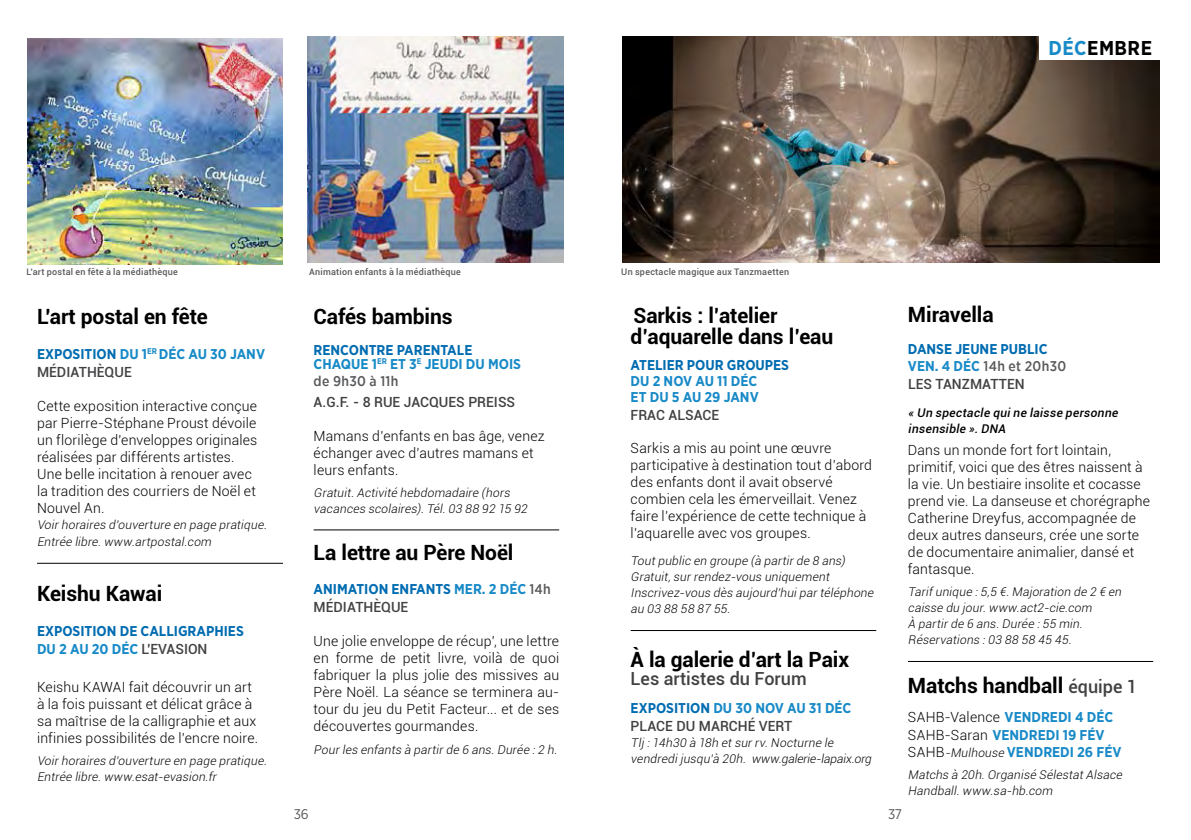
<style>
.page{position:relative;width:1191px;height:840px;background:#fff}
.page>*{position:absolute;margin:0;border:0;box-sizing:border-box;transform-origin:0 0}
.Style_de_paragraphe{font:700 21px/21px "Roboto";letter-spacing:-.005em;color:#000}
.t1{font:700 20px "Gotham Narrow";letter-spacing:.025em;color:#000}
.t2{font:500 18px "Roboto";color:#414042}
.Style_de_paragraphe-2{font:700 14.2px "Gotham Narrow";color:#188ac7}
.Style_de_paragraphe-3{font:700 14.2px "Gotham Narrow";color:#006cb1}
.Style_de_paragraphe-4{font:300 14px/17px "Roboto";letter-spacing:.015em;color:#000}
.t3{font:500 14px "Roboto";color:#414042}
.t4{font:500 14px "Gotham Narrow";letter-spacing:.025em;color:#58595b}
.t5{font:14px "Gotham Narrow";color:#58595b}
.Style_de_paragraphe-5{font:italic 300 12px/16px "Roboto";letter-spacing:.015em;color:#000}
.t6{font:italic 500 12px/16px "Roboto";color:#000}
.t7{font:500 9px "Roboto";letter-spacing:.025em;color:#58595b}
.s1{color:#188ac7}
.s2{color:#006cb1}
.s3{font-family:"Roboto";font-weight:500;font-size:14px;color:#414042}
.s4{font-weight:500;font-size:14px;color:#58595b}
.s5{font-weight:700;font-size:14.2px;color:#188ac7}
.s6{font-weight:500;font-size:18px;color:#414042}
.s7{font-family:"Gotham Narrow";font-weight:700;font-size:14.2px;color:#188ac7}
.s8{font-family:"Roboto";font-weight:300;font-size:14px;color:#000}
.s9{font-family:"Roboto";font-weight:300;font-style:italic;font-size:12px;color:#000}
</style>
<div class="page">
<hr style="left:314px;top:529px;width:245px;height:1px;background:#000">
<hr style="left:37px;top:562px;width:246px;height:1px;background:#000">
<img style="left:27px;top:38px;width:256px;height:226px">
<img style="left:308px;top:37px;width:256px;height:225px">
<hr style="left:630px;top:629px;width:246px;height:1px;background:#000">
<hr style="left:908px;top:660px;width:245px;height:1px;background:#000">
<img style="left:622px;top:37px;width:537px;height:225px">
<div style="left:1039px;top:33px;width:122px;height:27px;background:#fff"></div>
<p class="t1" style="left:1048px;top:35px;width:105px"><span class="s1">DÉC</span>EMBRE</p>
<p class="t7" style="left:27px;top:265px;width:153px">L'art postal en fête à la médiathèque</p>
<p class="t7" style="left:309px;top:265px;width:153px">Animation enfants à la médiathèque</p>
<p class="Style_de_paragraphe" style="left:37px;top:305px;width:172px">L'art postal en fête</p>
<p class="Style_de_paragraphe-2" style="left:37px;top:344px;width:229px"><span class="s2">EXPOSITION</span> DU 1<sup>ER</sup> DÉC AU 30 JANV</p>
<p class="t3" style="left:37px;top:362px;width:96px">MÉDIATHÈQUE</p>
<p class="Style_de_paragraphe-4" style="left:37px;top:396px;width:222px">Cette exposition interactive conçue par Pierre-Stéphane Proust dévoile un florilège d'enveloppes originales réalisées par différents artistes.<br>Une belle incitation à renouer avec la tradition des courriers de Noël et Nouvel An.</p>
<p class="Style_de_paragraphe-5" style="left:37px;top:515px;width:234px;line-height:17px">Voirhoraires d'ouverture en page pratique.<br>Entrée libre.www.artpostal.com</p>
<p class="Style_de_paragraphe" style="left:37px;top:582px;width:127px">Keishu Kawai</p>
<p class="Style_de_paragraphe-3" style="left:37px;top:621px;width:208px">EXPOSITION DE CALLIGRAPHIES</p>
<p class="Style_de_paragraphe-2" style="left:37px;top:639px;width:172px">DU 2 AU 20 DÉC <span class="s3">L'EVASION</span></p>
<p class="Style_de_paragraphe-4" style="left:37px;top:677px;width:222px">Keishu KAWAI fait découvrir un art à la fois puissant et délicat grâce à sa maîtrise de la calligraphie et aux infinies possibilités de l’encre noire.</p>
<p class="Style_de_paragraphe-5" style="left:37px;top:751px;width:234px">Voirhoraires d'ouverture en page pratique.<br>Entrée libre.www.esat-evasion.fr</p>
<p class="Style_de_paragraphe" style="left:314px;top:305px;width:140px">Cafés bambins</p>
<p class="Style_de_paragraphe-3" style="left:314px;top:340px;width:160px">RENCONTRE PARENTALE</p>
<p class="Style_de_paragraphe-2" style="left:314px;top:354px;width:209px">CHAQUE 1<sup>ER</sup> ET 3<sup>E</sup> JEUDI DU MOIS</p>
<p class="t4" style="left:314px;top:372px;width:86px">de 9h30 à 11h</p>
<p class="t3" style="left:314px;top:392px;width:203px">A.G.F. - 8 RUE JACQUES PREISS</p>
<p class="Style_de_paragraphe-4" style="left:314px;top:426px;width:232px">Mamans d’enfants en bas âge, venez échanger avec d’autres mamans et leurs enfants.</p>
<p class="Style_de_paragraphe-5" style="left:314px;top:483px;width:218px">Gratuit.Activité hebdomadaire (hors vacances scolaires).Tél.03 88 92 15 92</p>
<p class="Style_de_paragraphe" style="left:314px;top:541px;width:201px">La lettre au Père Noël</p>
<p class="Style_de_paragraphe-3" style="left:314px;top:580px;width:239px">ANIMATION ENFANTS <span class="s1">MER. 2 DÉC</span> <span class="s4">14h</span></p>
<p class="t3" style="left:314px;top:597px;width:96px">MÉDIATHÈQUE</p>
<p class="Style_de_paragraphe-4" style="left:314px;top:632px;width:247px;text-align:justify">Une jolie enveloppe de récup', une lettre en forme de petit livre, voilà de quoi fabriquer la plus jolie des missives au Père Noël. La séance se terminera au&shy;tour du jeu du Petit Facteur... et de ses découvertes gourmandes.</p>
<p class="Style_de_paragraphe-5" style="left:314px;top:741px;width:248px">Pourles enfants à partirde 6 ans.Durée :2 h.</p>
<p class="t7" style="left:621px;top:265px;width:169px">Un spectacle magique aux Tanzmaetten</p>
<p class="Style_de_paragraphe" style="left:630px;top:304px;width:204px">Sarkis : l’atelier d’aquarelle dans l’eau</p>
<p class="Style_de_paragraphe-3" style="left:630px;top:355px;width:160px">ATELIER POUR GROUPES</p>
<p class="Style_de_paragraphe-2" style="left:630px;top:371px;width:128px">DU 2 NOV AU 11 DÉC</p>
<p class="Style_de_paragraphe-2" style="left:630px;top:387px;width:130px">ET DU 5 AU 29 JANV</p>
<p class="t3" style="left:630px;top:404px;width:90px">FRAC ALSACE</p>
<p class="Style_de_paragraphe-4" style="left:630px;top:438px;width:243px">Sarkis a mis au point une œuvre participative à destination tout d’abord des enfants dont il avait observé combien cela les émerveillait. Venez faire l’expérience de cette technique à l'aquarelle avec vos groupes.</p>
<p class="Style_de_paragraphe-5" style="left:630px;top:552px;width:218px">Toutpublic en groupe (à partirde 8 ans)</p>
<p class="Style_de_paragraphe-5" style="left:630px;top:568px;width:203px">Gratuit,surrendez-vous uniquement</p>
<p class="Style_de_paragraphe-5" style="left:630px;top:584px;width:247px">Inscrivez-vous dès aujourd'huipartéléphone au 03 88 58 87 55.</p>
<p class="Style_de_paragraphe" style="left:630px;top:647px;width:220px">À la galerie d’art la Paix</p>
<p class="t2" style="left:630px;top:665px;width:178px">Les artistes du Forum</p>
<p class="Style_de_paragraphe-2" style="left:630px;top:698px;width:222px"><span class="s2">EXPOSITION</span> DU 30 NOV AU 31 DÉC</p>
<p class="t3" style="left:630px;top:715px;width:163px">PLACE DU MARCHÉ VERT</p>
<p class="Style_de_paragraphe-5" style="left:630px;top:733px;width:245px">Tlj :14h30 à 18h etsurrv.Nocturne le vendredijusqu’à 20h. www.galerie-lapaix.org</p>
<p class="Style_de_paragraphe" style="left:908px;top:303px;width:87px">Miravella</p>
<p class="Style_de_paragraphe-3" style="left:908px;top:340px;width:141px">DANSE JEUNE PUBLIC</p>
<p class="t4" style="left:908px;top:357px;width:160px"><span class="s5">VEN. 4 DÉC</span> 14h et 20h30</p>
<p class="t3" style="left:908px;top:374px;width:118px">LES TANZMATTEN</p>
<p class="t6" style="left:908px;top:403px;width:214px">« Un spectacle quine laisse personne insensible ».DNA</p>
<p class="Style_de_paragraphe-4" style="left:908px;top:441px;width:244px">Dans un monde fort fort lointain, primitif, voici que des êtres naissent à la vie. Un bestiaire insolite et cocasse prend vie. La danseuse et chorégraphe Catherine Dreyfus, accompagnée de deux autres danseurs, crée une sorte de documentaire animalier, dansé et fantasque.</p>
<p class="Style_de_paragraphe-5" style="left:908px;top:583px;width:218px">Tarifunique :5,5 €.Majoration de 2 € en caisse du jour.www.act2-cie.com</p>
<p class="Style_de_paragraphe-5" style="left:908px;top:615px;width:179px">À partirde 6 ans.Durée :55 min.<br>Réservations :03 88 58 45 45.</p>
<p class="Style_de_paragraphe" style="left:908px;top:673px;width:231px">Matchs handball <span class="s6">équipe 1</span></p>
<p class="Style_de_paragraphe-4" style="left:908px;top:707px;width:207px">SAHB-Valence <span class="s7">VENDREDI 4 DÉC</span></p>
<p class="Style_de_paragraphe-2" style="left:908px;top:725px;width:198px"><span class="s8">SAHB-Saran</span> VENDREDI 19 FÉV</p>
<p class="Style_de_paragraphe-2" style="left:908px;top:742px;width:215px"><span class="s8">SAHB</span><span class="s9">-Mulhouse</span> VENDREDI 26 FÉV</p>
<p class="Style_de_paragraphe-5" style="left:908px;top:765px;width:218px">Matchs à 20h.Organisé SélestatAlsace<br>Handball.www.sa-hb.com</p>
<p class="t5" style="left:294px;top:804px;width:16px">36</p>
<p class="t5" style="left:888px;top:804px;width:15px">37</p>
</div>
